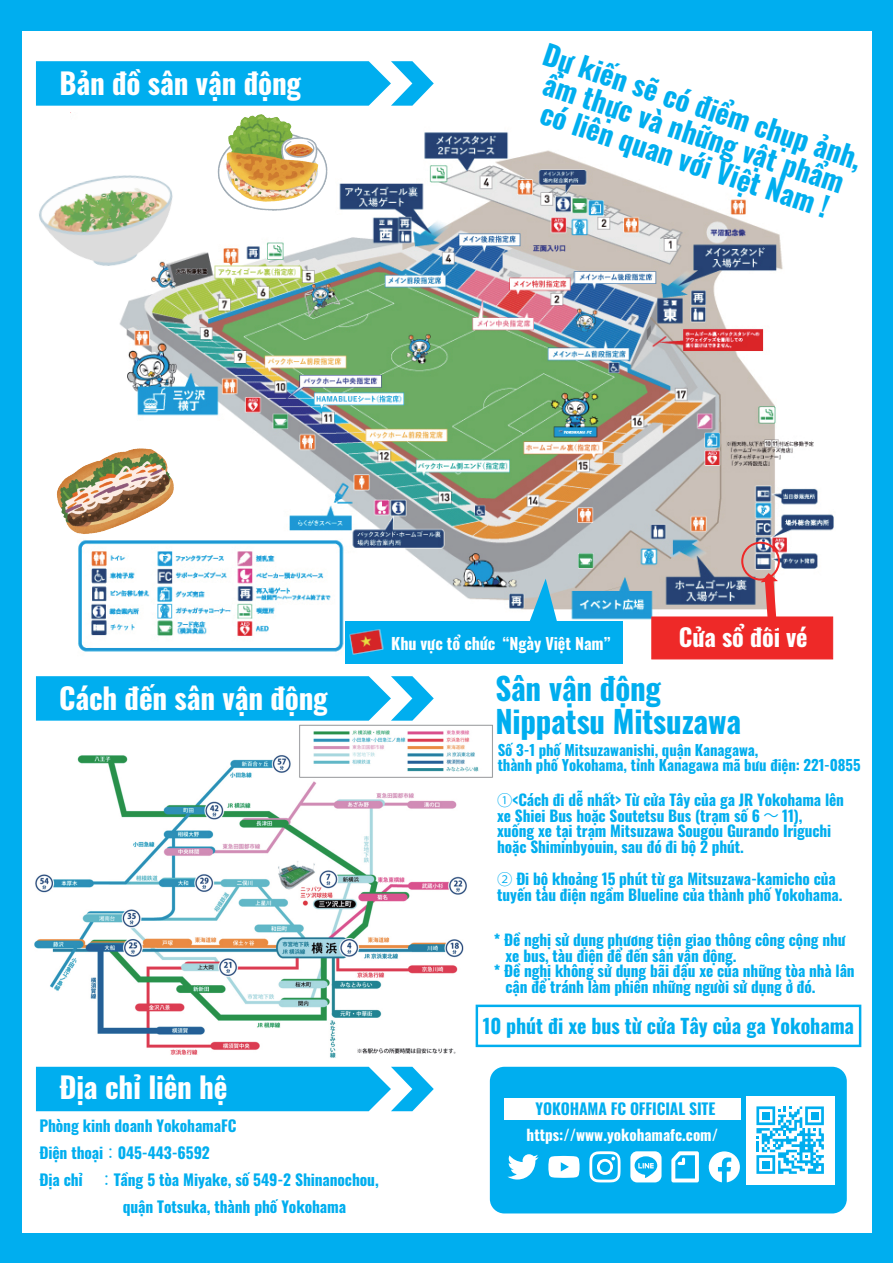
<style>
.page{position:relative;width:893px;height:1263px;background:#00aeef}
.page>*{position:absolute;margin:0;border:0;box-sizing:border-box;transform-origin:0 0}
.t1{font:700 30.9px/33px "Oswald";letter-spacing:-.005em;color:#00aeef}
.t2{font:700 29.1px "Oswald";letter-spacing:-.005em;color:#fff}
.t3{font:700 28.2px/28.2px "Oswald";color:#00aeef;text-align:center}
.t4{font:700 24.15px "Oswald";letter-spacing:-.005em;color:#fff}
.t5{font:700 19.95px "Oswald";letter-spacing:-.005em;color:#00aeef}
.t6{font:700 16.05px "Oswald";letter-spacing:-.005em;color:#fff}
.t7{font:700 15.45px "Oswald";letter-spacing:-.005em;color:#00aeef}
.t8{font:700 15.3px/15.8px "Oswald";letter-spacing:-.005em;color:#00aeef}
.t9{font:700 15.15px "Oswald";color:#fff}
.t10{font:700 14.85px/15.3px "Oswald";letter-spacing:-.005em;color:#00aeef}
.s1{font-family:"Koz Go Pr 6 N";font-weight:400}
</style>
<div class="page">
<div style="left:22px;top:31px;width:849px;height:1201px;background:#fff"></div>
<img style="left:70px;top:112px;width:764px;height:547px">
<div style="left:741px;top:542px;width:39px;height:38px;border:2px solid #ee2928;border-radius:50%"></div>
<div style="left:651px;top:616px;width:182px;height:43px;background:#ee2928;border:1px solid #ee2928"></div>
<svg style="left:761px;top:573px;width:17px;height:45px"></svg>
<svg style="left:529px;top:579px;width:29px;height:42px"></svg>
<div style="left:345px;top:621px;width:277px;height:42px;background:#00aeef"></div>
<img style="left:341px;top:616px;width:51px;height:48px">
<svg style="left:36px;top:61px;width:398px;height:45px"></svg>
<svg style="left:36px;top:1067px;width:398px;height:44px"></svg>
<img style="left:56px;top:432px;width:122px;height:116px">
<img style="left:214px;top:112px;width:117px;height:101px">
<img style="left:39px;top:147px;width:155px;height:150px">
<svg style="left:36px;top:676px;width:398px;height:45px"></svg>
<div style="left:490px;top:1067px;width:357px;height:146px;background:#00aeef;border-radius:15px"></div>
<svg style="left:507px;top:1154px;width:32px;height:25px"></svg>
<svg style="left:548px;top:1156px;width:31px;height:22px"></svg>
<svg style="left:589px;top:1151px;width:31px;height:31px"></svg>
<div style="left:630px;top:1151px;width:31px;height:31px;background:#fff;border-radius:7px"></div>
<svg style="left:635px;top:1156px;width:22px;height:22px"></svg>
<svg style="left:671px;top:1151px;width:28px;height:31px"></svg>
<svg style="left:709px;top:1151px;width:31px;height:31px"></svg>
<div style="left:504px;top:1098px;width:237px;height:21px;background:#fff"></div>
<div style="left:746px;top:1096px;width:89px;height:88px;background:#fff"></div>
<svg style="left:756px;top:1106px;width:68px;height:68px"></svg>
<img style="left:34px;top:724px;width:467px;height:334px">
<div style="left:476px;top:1005px;width:385px;height:42px;border:2px solid #00aeef"></div>
<h2 class="t2" style="left:59px;top:68px;width:243px">Bản đồ sân vận động</h2>
<h3 class="t3" style="left:548px;top:43px;width:335px;rotate:18deg">Dự kiến sẽ có điểm chụp ảnh, ẩm thực và những vật phẩm có liên quan với Việt Nam !</h3>
<h2 class="t2" style="left:59px;top:683px;width:270px">Cách đến sân vận động</h2>
<p class="t6" style="left:391px;top:635px;width:221px">Khu vực tổ chức “Ngày Việt Nam”</p>
<h3 class="t4" style="left:679px;top:625px;width:130px">Cửa sổ đổi vé</h3>
<h1 class="t1" style="left:495px;top:674px;width:247px">Sân vận động<br>Nippatsu Mitsuzawa</h1>
<p class="t10" style="left:498px;top:743px;width:364px">Số 3-1 phố Mitsuzawanishi, quận Kanagawa,<br>thành phố Yokohama, tỉnh Kanagawa mã bưu điện: 221-0855</p>
<p class="t8" style="left:497px;top:793px;width:348px"><span class="s1">①</span>&lt;Cách đi dễ nhất&gt; Từ cửa Tây của ga JR Yokohama lên xe Shiei Bus hoặc Soutetsu Bus (trạm số 6 <span class="s1">～</span> 11),<br>xuống xe tại trạm Mitsuzawa Sougou Gurando Iriguchi hoặc Shiminbyouin, sau đó đi bộ 2 phút.</p>
<p class="t8" style="left:497px;top:872px;width:347px"><span class="s1">②</span> Đi bộ khoảng 15 phút từ ga Mitsuzawa-kamicho của tuyến tàu điện ngầm Blueline của thành phố Yokohama.</p>
<p class="t8" style="left:494px;top:932px;width:353px">* Đề nghị sử dụng phương tiện giao thông công cộng như</p>
<p class="t8" style="left:506px;top:948px;width:233px">xe bus, tàu điện để đến sân vận động.</p>
<p class="t8" style="left:494px;top:964px;width:362px">* Đề nghị không sử dụng bãi đậu xe của những tòa nhà lân</p>
<p class="t8" style="left:506px;top:980px;width:312px">cận để tránh làm phiền những người sử dụng ở đó.</p>
<h3 class="t5" style="left:483px;top:1015px;width:373px">10 phút đi xe bus từ cửa Tây của ga Yokohama</h3>
<h2 class="t2" style="left:60px;top:1072px;width:170px">Địa chỉ liên hệ</h2>
<p class="t7" style="left:39px;top:1117px;width:199px">Phòng kinh doanh YokohamaFC</p>
<p class="t7" style="left:39px;top:1145px;width:172px">Điện thoại<span class="s1">：</span>045-443-6592</p>
<p class="t7" style="left:39px;top:1172px;width:341px">Địa chỉ <span class="s1">：</span>Tầng 5 tòa Miyake, số 549-2 Shinanochou,</p>
<p class="t7" style="left:123px;top:1199px;width:225px">quận Totsuka, thành phố Yokohama</p>
<p class="t7" style="left:535px;top:1101px;width:181px">YOKOHAMA FC OFFICIAL SITE</p>
<p class="t9" style="left:527px;top:1126px;width:193px">https://www.yokohamafc.com/</p>
</div>
